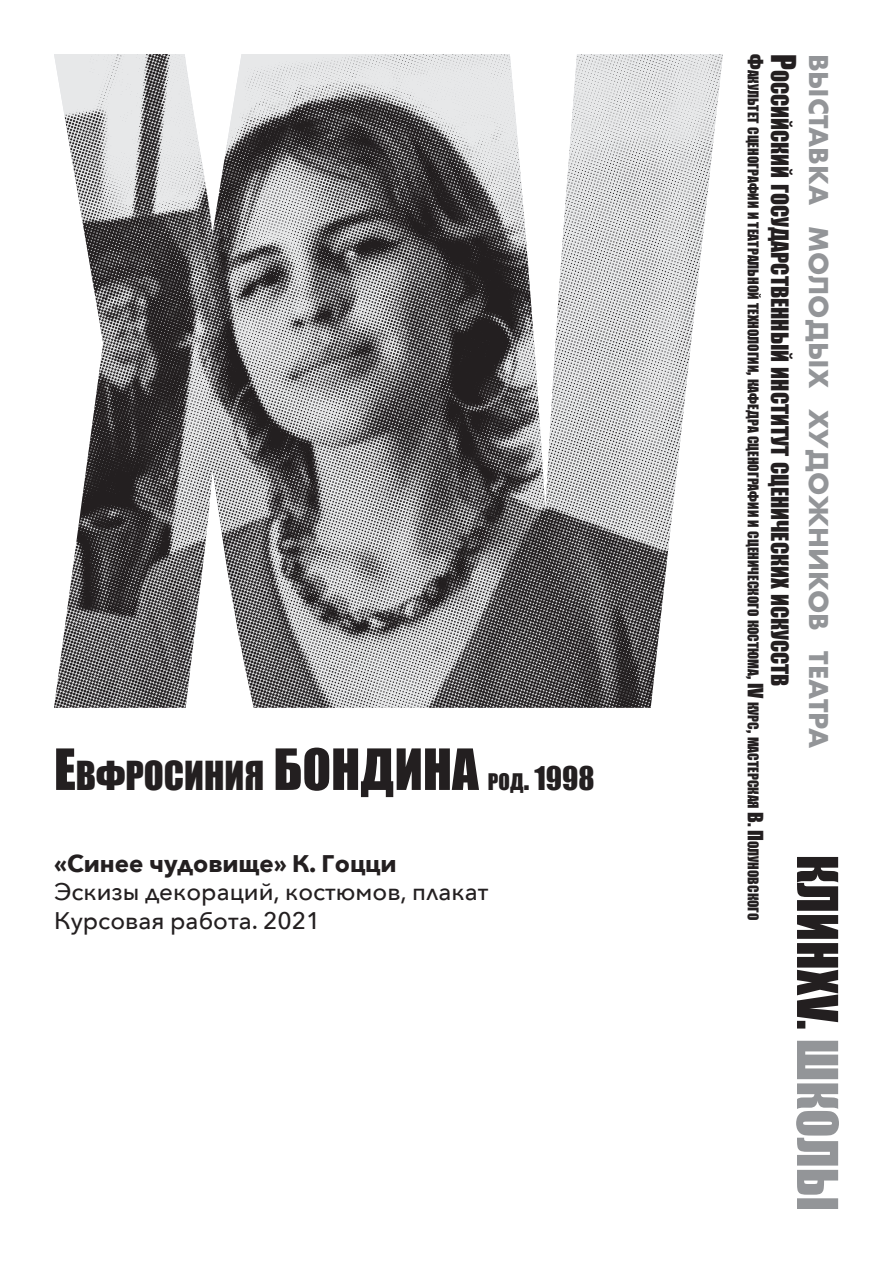
<style>
.page{position:relative;width:893px;height:1263px;background:#fff}
.page>*{position:absolute;margin:0;border:0;box-sizing:border-box;transform-origin:0 0}
.t1{font:36.75px "Impact";color:#231f20}
.t2{font:30px "Impact";color:#231f20}
.t3{font:700 25.2px "Futura";color:#939598}
.t4{font:500 24px/28.8px "Avenir Next";color:#231f20}
.t5{font:700 24px "Avenir Next";color:#231f20}
.t6{font:22.05px "Impact";color:#231f20}
.t7{font:13.65px "Impact";color:#231f20}
.s1{font-size:52.5px}
.s2{font-size:21px}
.s3{font-size:19.5px}
.s4{font-size:31.5px}
</style>
<div class="page">
<svg style="left:796px;top:1041px;width:43px;height:168px"></svg>
<svg style="left:797px;top:857px;width:41px;height:171px"></svg>
<img style="left:54px;top:54px;width:669px;height:654px">
<h1 class="t1" style="left:54px;top:747px;width:279px"><span class="s1">Е</span>вфросиния <span class="s1">БОНДИНА</span></h1>
<h2 class="t2" style="left:488px;top:755px;width:108px"><span class="s2">род</span>. 1998</h2>
<h3 class="t5" style="left:54px;top:842px;width:344px">«Синее чудовище» К. Гоцци</h3>
<h3 class="t4" style="left:54px;top:877px;width:436px">Эскизы декораций, костюмов, плакат<br>Курсовая работа. 2021</h3>
<p class="t7" style="left:764px;top:54px;width:868px;rotate:90deg"><span class="s3">Ф</span>акультет сценографии и театральной технологии<span class="s3">,</span> кафедра сценографии и сценического костюма<span class="s3">, IV</span> курс<span class="s3">,</span> мастерская <span class="s3">В. П</span>олуновского</p>
<h3 class="t6" style="left:797px;top:54px;width:634px;rotate:90deg"><span class="s4">Р</span>оссийский государственный институт сценических искусств</h3>
<h3 class="t3" style="left:837px;top:54px;width:696px;rotate:90deg">выставка молодых художников театра</h3>
</div>
